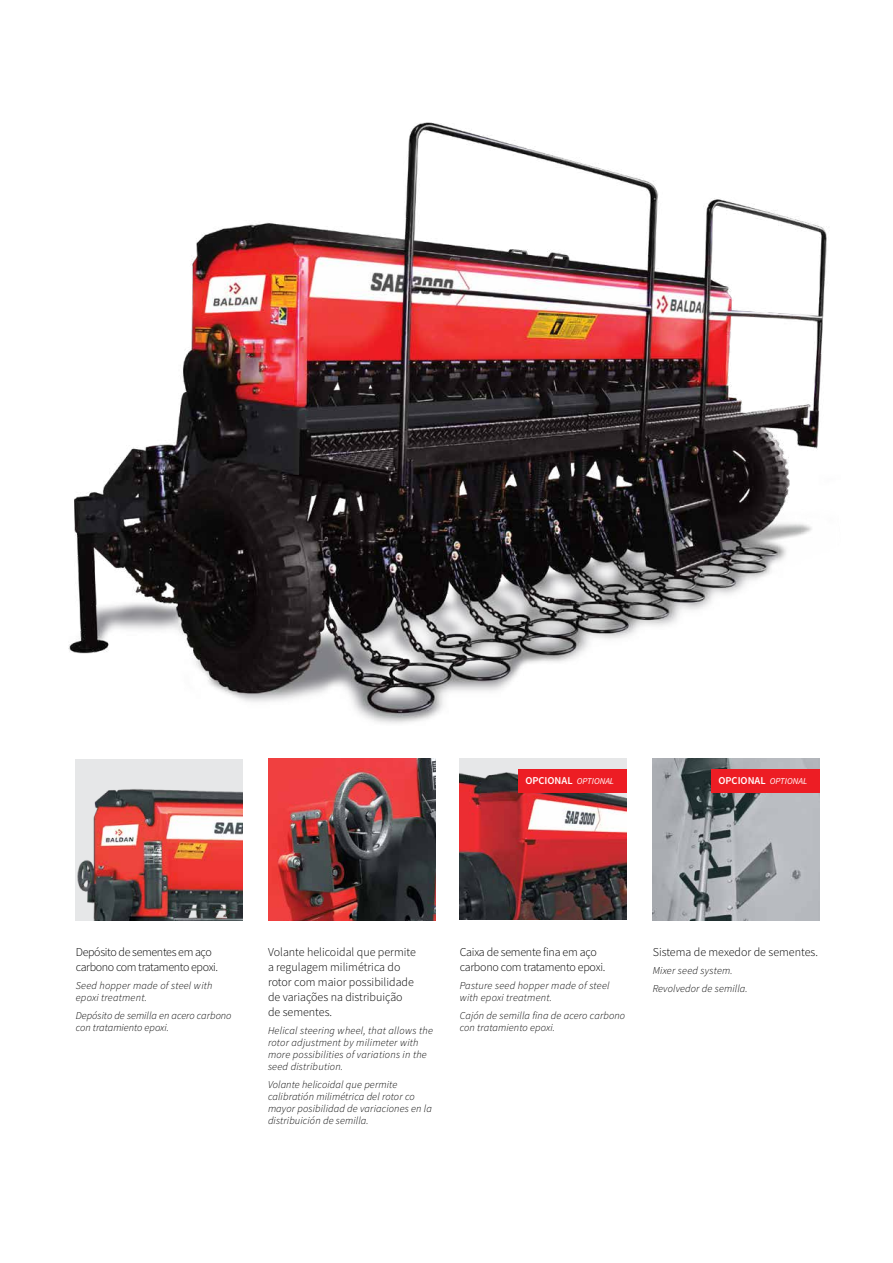
<style>
.page{position:relative;width:893px;height:1263px;background:#fff}
.page>*{position:absolute;margin:0;border:0;box-sizing:border-box;transform-origin:0 0}
.t1{font:300 12px/15px "Source Sans Pro";letter-spacing:-.01em;color:#000}
.t2{font:300 12px/15px "Source Sans Pro";letter-spacing:-.03em;color:#000}
.t3{font:italic 300 10.5px/12px "Source Sans Pro";letter-spacing:.01em;color:#000}
.t4{font:600 10.5px "Source Sans Pro";color:#fff}
.s1{font-weight:400;font-style:italic;font-size:9px}
</style>
<div class="page">
<img style="left:68px;top:122px;width:759px;height:602px">
<img style="left:268px;top:758px;width:167px;height:163px">
<img style="left:76px;top:759px;width:167px;height:161px">
<img style="left:460px;top:758px;width:167px;height:162px">
<div style="left:518px;top:769px;width:109px;height:24px;background:#ed1d24"></div>
<img style="left:653px;top:758px;width:167px;height:162px">
<div style="left:711px;top:769px;width:109px;height:24px;background:#ed1d24"></div>
<p class="t4" style="left:525px;top:773px;width:90px">OPCIONAL <span class="s1">OPTIONAL</span></p>
<p class="t4" style="left:718px;top:773px;width:90px">OPCIONAL <span class="s1">OPTIONAL</span></p>
<p class="t2" style="left:76px;top:944px;width:144px">Depósito de sementes em aço carbono com tratamento epoxi.</p>
<p class="t3" style="left:76px;top:979px;width:138px">Seed hopper made of steel with epoxi treatment.</p>
<p class="t3" style="left:76px;top:1009px;width:157px">Depósito de semilla en acero carbono con tratamiento epoxi.</p>
<p class="t1" style="left:268px;top:944px;width:149px">Volante helicoidal que permite a regulagem milimétrica do rotor com maior possibilidade de variações na distribuição de sementes.</p>
<p class="t3" style="left:268px;top:1024px;width:166px">Helical steering wheel, that allows the rotor adjustment by milimeter with more possibilities of variations in the seed distribution.</p>
<p class="t3" style="left:268px;top:1078px;width:165px">Volante helicoidal que permite calibratión milimétrica del rotor co mayor posibilidad de variaciones en la distribuición de semilla.</p>
<p class="t1" style="left:460px;top:944px;width:147px">Caixa de semente fina em aço carbono com tratamento epoxi.</p>
<p class="t3" style="left:460px;top:979px;width:151px">Pasture seed hopper made of steel with epoxi treatment.</p>
<p class="t3" style="left:460px;top:1009px;width:167px">Cajón de semilla fina de acero carbono con tratamiento epoxi.</p>
<p class="t1" style="left:653px;top:944px;width:167px">Sistema de mexedor de sementes.</p>
<p class="t3" style="left:653px;top:961px;width:97px;line-height:18px">Mixer seed system.<br>Revolvedor de semilla.</p>
</div>
